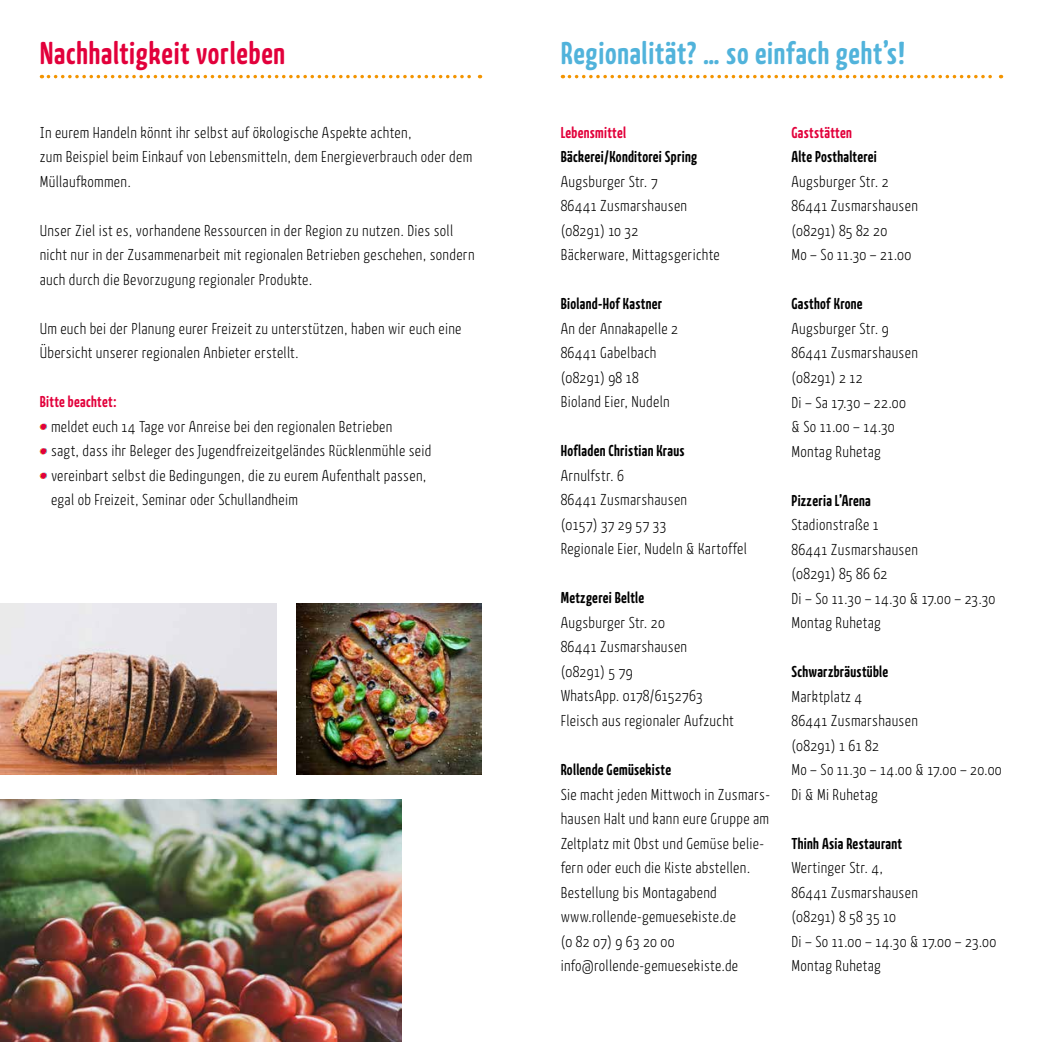
<style>
.page{position:relative;width:1042px;height:1042px;background:#fff}
.page>*{position:absolute;margin:0;border:0;box-sizing:border-box;transform-origin:0 0}
.t1{font:700 31.5px "Kava Pro";letter-spacing:.025em;color:#51b3db}
.t2{font:700 31.5px "Kava Pro";letter-spacing:.025em;color:#e2003b}
.t3{font:300 15.75px/24.5px "Kava Pro";letter-spacing:.02em;color:#000}
.t4{font:700 15.75px "Kava Pro";letter-spacing:.02em;color:#000}
.t5{font:700 15.75px "Kava Pro";letter-spacing:.02em;color:#e2003b}
</style>
<div class="page">
<svg style="left:40px;top:423px;width:7px;height:7px"></svg>
<svg style="left:40px;top:448px;width:7px;height:6px"></svg>
<svg style="left:40px;top:472px;width:7px;height:7px"></svg>
<svg style="left:569px;top:75px;width:432px;height:3px"></svg>
<svg style="left:48px;top:75px;width:432px;height:3px"></svg>
<img style="left:0;top:603px;width:277px;height:172px">
<img style="left:297px;top:603px;width:184px;height:172px">
<img style="left:0;top:799px;width:402px;height:243px">
<h1 class="t2" style="left:40px;top:33px;width:247px">Nachhaltigkeit vorleben</h1>
<p class="t3" style="left:40px;top:119px;width:434px">In eurem Handeln könnt ihr selbst auf ökologische Aspekte achten,<br>zum Beispiel beim Einkauf von Lebensmitteln, dem Energieverbrauch oder dem<br>Müllaufkommen.</p>
<p class="t3" style="left:40px;top:217px;width:436px">Unser Ziel ist es, vorhandene Ressourcen in der Region zu nutzen. Dies soll nicht nur in der Zusammenarbeit mit regionalen Betrieben geschehen, sondern auch durch die Bevorzugung regionaler Produkte.</p>
<p class="t3" style="left:40px;top:315px;width:423px">Um euch bei der Planung eurer Freizeit zu unterstützen, haben wir euch eine<br>Übersicht unserer regionalen Anbieter erstellt.</p>
<p class="t5" style="left:40px;top:392px;width:79px">Bitte beachtet:</p>
<p class="t3" style="left:51px;top:413px;width:382px">meldet euch 14 Tage vor Anreise bei den regionalen Betrieben<br>sagt, dass ihr Beleger des Jugendfreizeitgeländes Rücklenmühle seid vereinbart selbst die Bedingungen, die zu eurem Aufenthalt passen, egal ob Freizeit, Seminar oder Schullandheim</p>
<h1 class="t1" style="left:561px;top:33px;width:346px">Regionalität? … so einfach geht’s!</h1>
<p class="t5" style="left:561px;top:122px;width:67px">Lebensmittel</p>
<p class="t4" style="left:561px;top:147px;width:138px">Bäckerei/Konditorei Spring</p>
<p class="t3" style="left:561px;top:168px;width:161px">Augsburger Str. 7<br>86441 Zusmarshausen (08291) 10 32<br>Bäckerware, Mittagsgerichte</p>
<p class="t4" style="left:561px;top:294px;width:103px">Bioland-Hof Kastner</p>
<p class="t3" style="left:561px;top:315px;width:119px">An der Annakapelle 2<br>86441 Gabelbach (08291) 98 18<br>Bioland Eier, Nudeln</p>
<p class="t4" style="left:561px;top:441px;width:125px">Hofladen Christian Kraus</p>
<p class="t3" style="left:561px;top:462px;width:188px">Arnulfstr. 6<br>86441 Zusmarshausen<br>(0157) 37 29 57 33<br>Regionale Eier, Nudeln &amp; Kartoffel</p>
<p class="t4" style="left:561px;top:588px;width:85px">Metzgerei Beltle</p>
<p class="t3" style="left:561px;top:610px;width:175px">Augsburger Str. 20<br>86441 Zusmarshausen (08291) 5 79<br>WhatsApp. 0178/6152763<br>Fleisch aus regionaler Aufzucht</p>
<p class="t4" style="left:561px;top:759px;width:112px">Rollende Gemüsekiste</p>
<p class="t3" style="left:561px;top:781px;width:210px">Sie macht jeden Mittwoch in Zusmars&shy;hausen Halt und kann eure Gruppe am<br>Zeltplatz mit Obst und Gemüse belie&shy;fern oder euch die Kiste abstellen.<br>Bestellung bis Montagabend www.rollende-gemuesekiste.de<br>(0 82 07) 9 63 20 00 info@rollende-gemuesekiste.de</p>
<p class="t5" style="left:791px;top:122px;width:62px">Gaststätten</p>
<p class="t4" style="left:791px;top:147px;width:87px">Alte Posthalterei</p>
<p class="t3" style="left:791px;top:169px;width:128px">Augsburger Str. 2<br>86441 Zusmarshausen (08291) 85 82 20<br>Mo – So 11.30 – 21.00</p>
<p class="t4" style="left:791px;top:294px;width:73px">Gasthof Krone</p>
<p class="t3" style="left:791px;top:316px;width:128px">Augsburger Str. 9<br>86441 Zusmarshausen (08291) 2 12<br>Di – Sa 17.30 – 22.00 &amp; So 11.00 – 14.30<br>Montag Ruhetag</p>
<p class="t4" style="left:791px;top:490px;width:81px">Pizzeria L’Arena</p>
<p class="t3" style="left:791px;top:512px;width:205px">Stadionstraße 1<br>86441 Zusmarshausen<br>(08291) 85 86 62<br>Di – So 11.30 – 14.30 &amp; 17.00 – 23.30<br>Montag Ruhetag</p>
<p class="t4" style="left:791px;top:662px;width:98px">Schwarzbräustüble</p>
<p class="t3" style="left:791px;top:683px;width:212px">Marktplatz 4<br>86441 Zusmarshausen<br>(08291) 1 61 82<br>Mo – So 11.30 – 14.00 &amp; 17.00 – 20.00<br>Di &amp; Mi Ruhetag</p>
<p class="t4" style="left:791px;top:833px;width:112px">Thinh Asia Restaurant</p>
<p class="t3" style="left:791px;top:855px;width:206px">Wertinger Str. 4,<br>86441 Zusmarshausen<br>(08291) 8 58 35 10<br>Di – So 11.00 – 14.30 &amp; 17.00 – 23.00<br>Montag Ruhetag</p>
</div>
